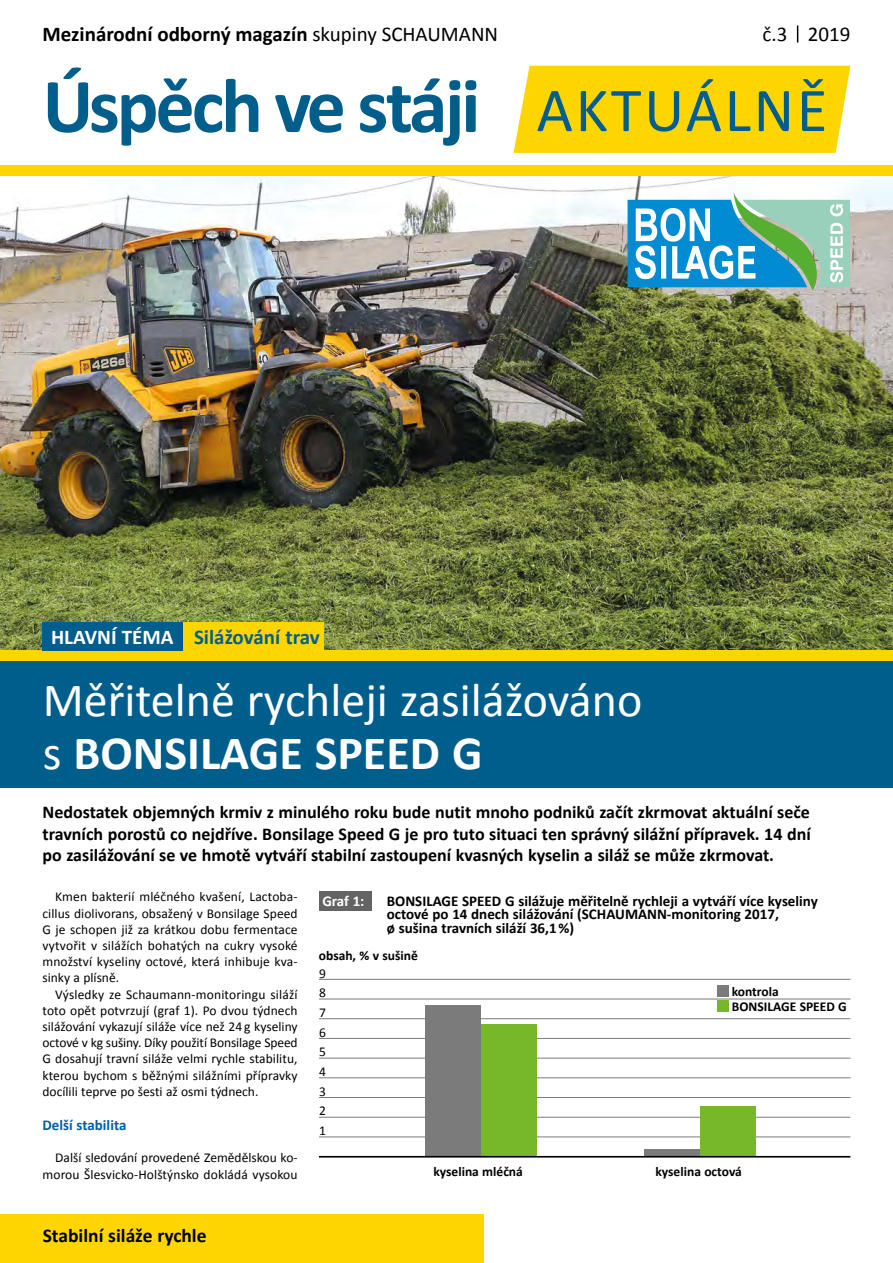
<style>
.page{position:relative;width:893px;height:1263px;background:#fff}
.page>*{position:absolute;margin:0;border:0;box-sizing:border-box;transform-origin:0 0}
.t1{font:700 78px "Calibri";letter-spacing:-.04em;color:#005e8d}
.t2{font:48px/52.8px "Calibri";color:#fff}
.t3{font:700 21px "Calibri";color:#000}
.t4{font:700 21px "Calibri";color:#005e8d}
.t5{font:21px "Calibri";color:#000}
.t6{font:700 19.5px "Calibri";color:#000}
.t7{font:700 18px/21.6px "Calibri";color:#000;text-align:justify}
.t8{font:700 15px/13.5px "Calibri";color:#000}
.t9{font:700 15px "Calibri";color:#005da9}
.t10{font:700 15px "Calibri";color:#fff}
.t11{font:13.5px/16.2px "Calibri";color:#000;text-align:justify}
.t12{font:700 13.5px/15px "Calibri";color:#000}
.s1{font-weight:400}
.s2{font-weight:400;font-size:63px}
.s3{color:#fff}
.s4{font-weight:700}
</style>
<div class="page">
<img style="left:0;top:175px;width:893px;height:476px">
<div style="left:0;top:1215px;width:483px;height:48px;background:#ffd500"></div>
<svg style="left:797px;top:26px;width:1px;height:17px"></svg>
<div style="left:513px;top:66px;width:337px;height:87px;background:#ffd500"></div>
<div style="left:0;top:165px;width:893px;height:10px;background:#ffd500"></div>
<div style="left:0;top:657px;width:893px;height:131px;background:#005e8d"></div>
<div style="left:0;top:651px;width:893px;height:10px;background:#ffd500"></div>
<div style="left:183px;top:623px;width:141px;height:28px;background:#ffd500"></div>
<div style="left:43px;top:623px;width:140px;height:28px;background:#005e8d"></div>
<svg style="left:627px;top:192px;width:223px;height:99px"></svg>
<div style="left:319px;top:891px;width:53px;height:20px;background:#646363"></div>
<hr style="left:319px;top:979px;width:531px;height:1px;background:#7c7b7b">
<hr style="left:319px;top:999px;width:531px;height:1px;background:#7c7b7b">
<hr style="left:319px;top:1018px;width:531px;height:1px;background:#7c7b7b">
<hr style="left:319px;top:1038px;width:531px;height:1px;background:#7c7b7b">
<hr style="left:319px;top:1058px;width:531px;height:1px;background:#7c7b7b">
<hr style="left:319px;top:1077px;width:531px;height:1px;background:#7c7b7b">
<hr style="left:319px;top:1097px;width:531px;height:1px;background:#7c7b7b">
<hr style="left:319px;top:1117px;width:531px;height:1px;background:#7c7b7b">
<hr style="left:319px;top:1137px;width:531px;height:1px;background:#7c7b7b">
<div style="left:425px;top:1005px;width:56px;height:152px;background:#7c7b7b"></div>
<div style="left:644px;top:1149px;width:56px;height:8px;background:#7c7b7b"></div>
<div style="left:481px;top:1024px;width:56px;height:133px;background:#76b82a"></div>
<div style="left:700px;top:1106px;width:56px;height:51px;background:#76b82a"></div>
<hr style="left:319px;top:1156px;width:531px;height:1px;background:#000">
<div style="left:717px;top:1000px;width:11px;height:11px;background:#76b82a"></div>
<div style="left:717px;top:985px;width:11px;height:11px;background:#7c7b7b"></div>
<h3 class="t3" style="left:43px;top:21px;width:457px">Mezinárodní odborný magazín <span class="s1">skupiny SCHAUMANN</span></h3>
<h3 class="t5" style="left:763px;top:21px;width:89px">č.3 2019</h3>
<h1 class="t1" style="left:43px;top:58px;width:786px">Úspěch ve stáji <span class="s2">AKTUÁLNĚ</span></h1>
<h3 class="t4" style="left:51px;top:624px;width:270px"><span class="s3">HLAVNÍ TÉMA</span> Silážování trav</h3>
<h2 class="t2" style="left:43px;top:671px;width:601px">Měřitelně rychleji zasilážováno s <span class="s4">BONSILAGE SPEED G</span></h2>
<p class="t7" style="left:43px;top:801px;width:770px">Nedostatek objemných krmiv z minulého roku bude nutit mnoho podniků začít zkrmovat aktuální seče travních porostů co nejdříve. Bonsilage Speed G je pro tuto situaci ten správný silážní přípravek. 14 dní po zasilážování se ve hmotě vytváří stabilní zastoupení kvasných kyselin a siláž se může zkrmovat.</p>
<p class="t11" style="left:43px;top:888px;width:257px;text-indent:13px">Kmen bakterií mléčného kvašení, Lactoba&shy;cillus diolivorans, obsažený v Bonsilage Speed G je schopen již za krátkou dobu fermentace vytvořit v silážích bohatých na cukry vysoké množství kyseliny octové, která inhibuje kva&shy;sinky a plísně.</p>
<p class="t11" style="left:43px;top:985px;width:257px;text-indent:13px">Výsledky ze Schaumann-monitoringu siláží toto opět potvrzují (graf 1). Po dvou týdnech silážování vykazují siláže více než 24g kyseliny octové v kg sušiny. Díky použití Bonsilage Speed G dosahují travní siláže velmi rychle stabilitu, kterou bychom s běžnými silážními přípravky docílili teprve po šesti až osmi týdnech.</p>
<p class="t9" style="left:43px;top:1116px;width:85px">Delší stabilita</p>
<p class="t11" style="left:43px;top:1149px;width:257px;text-align:right">Další sledování provedené Zemědělskou ko&shy;morou Šlesvicko-Holštýnsko dokládá vysokou</p>
<h3 class="t6" style="left:43px;top:1223px;width:165px">Stabilní siláže rychle</h3>
<p class="t10" style="left:322px;top:891px;width:44px">Graf 1:</p>
<p class="t8" style="left:387px;top:893px;width:432px">BONSILAGE SPEED G silážuje měřitelně rychleji a vytváří více kyseliny octové po 14 dnech silážování (SCHAUMANN-monitoring 2017,<br>ø sušina travních siláží 36,1%)</p>
<p class="t12" style="left:319px;top:947px;width:100px">obsah, % v sušině</p>
<p class="t11" style="left:319px;top:963px;width:8px;line-height:19.6px">9<br>8<br>7<br>6<br>5<br>4<br>3<br>2<br>1</p>
<p class="t12" style="left:732px;top:983px;width:117px">kontrola<br>BONSILAGE SPEED G</p>
<p class="t12" style="left:433px;top:1164px;width:91px">kyselina mléčná</p>
<p class="t12" style="left:655px;top:1164px;width:88px">kyselina octová</p>
</div>
